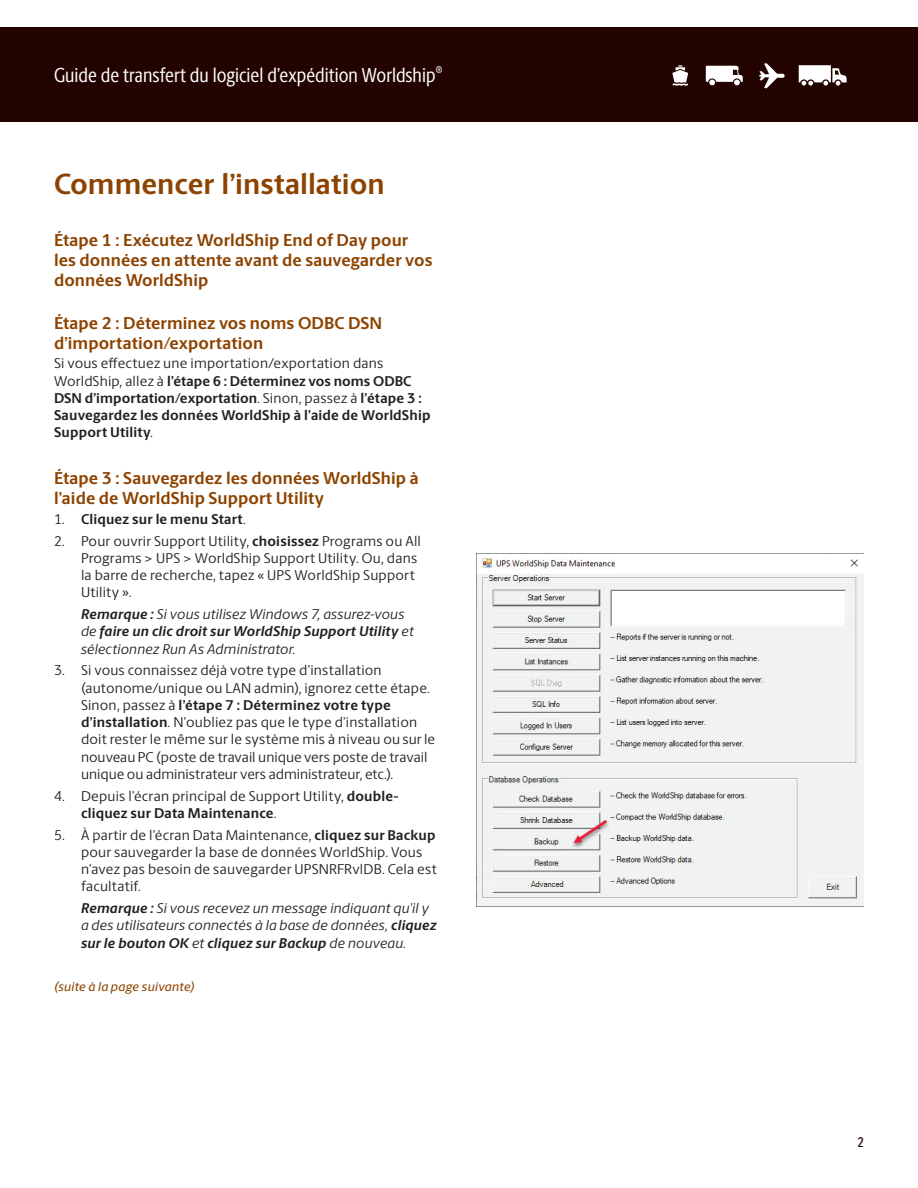
<style>
.page{position:relative;width:918px;height:1188px;background:#fff}
.page>*{position:absolute;margin:0;border:0;box-sizing:border-box;transform-origin:0 0}
.t1{font:700 29.25px "UPS Berlingske Sans";color:#8d4300}
.t2{font:20.25px "UPS Berlingske Sans Cn";color:#fff}
.t3{font:700 17.25px/20.2px "UPS Berlingske Sans";letter-spacing:.005em;color:#8d4300}
.t4{font:14.25px/17.2px "UPS Berlingske Sans";letter-spacing:.01em;color:#231f20}
.t5{font:italic 14.25px/17.2px "UPS Berlingske Sans";letter-spacing:.01em;color:#231f20}
.t6{font:700 14.25px/17.2px "UPS Berlingske Sans";letter-spacing:.01em;color:#231f20}
.t7{font:500 14.25px "UPS Berlingske Sans Cn";color:#230300}
.t8{font:italic 500 12.75px "UPS Berlingske Sans";letter-spacing:.015em;color:#8d4300}
.s1{font-weight:400}
.s2{font-weight:700}
.s3{font-style:normal}
</style>
<div class="page">
<div style="left:0;top:27px;width:918px;height:95px;background:#230300"></div>
<svg style="left:672px;top:65px;width:16px;height:21px"></svg>
<svg style="left:706px;top:66px;width:37px;height:20px"></svg>
<svg style="left:759px;top:63px;width:26px;height:25px"></svg>
<svg style="left:799px;top:65px;width:48px;height:21px"></svg>
<img style="left:477px;top:553px;width:387px;height:353px">
<h2 class="t2" style="left:54px;top:61px;width:390px">Guide de transfert du logiciel d’expédition Worldship<sup>®</sup></h2>
<h1 class="t1" style="left:54px;top:162px;width:332px">Commencer l’installation</h1>
<p class="t3" style="left:54px;top:230px;width:380px">Étape 1 : Exécutez WorldShip End of Day pour les données en attente avant de sauvegarder vos données WorldShip</p>
<p class="t3" style="left:54px;top:312px;width:330px">Étape 2 : Déterminez vos noms ODBC DSN d’importation/exportation</p>
<p class="t6" style="left:54px;top:355px;width:378px"><span class="s1">Si vous effectuez une importation/exportation dans WorldShip, allez à</span> l’étape 6 : Déterminez vos noms ODBC DSN d’importation/exportation<span class="s1">. Sinon, passez à</span> l’étape 3 :<br>Sauvegardez les données WorldShip à l’aide de WorldShip Support Utility<span class="s1">.</span></p>
<p class="t3" style="left:54px;top:468px;width:366px">Étape 3 : Sauvegardez les données WorldShip à l’aide de WorldShip Support Utility</p>
<p class="t6" style="left:54px;top:510px;width:193px"><span class="s1">1.</span> Cliquez sur le menu Start<span class="s1">.</span></p>
<p class="t4" style="left:81px;top:531px;width:342px;text-indent:-27px">2. Pour ouvrir Support Utility, <span class="s2">choisissez</span> Programs ou All Programs &gt; UPS &gt; WorldShip Support Utility. Ou, dans la barre de recherche, tapez « UPS WorldShip Support Utility ».</p>
<p class="t5" style="left:81px;top:605px;width:334px"><span class="s2">Remarque :</span> Si vous utilisez Windows 7, assurez-vous de <span class="s2">faire un clic droit sur WorldShip Support Utility</span> et sélectionnez Run As Administrator<span class="s3">.</span></p>
<p class="t4" style="left:81px;top:661px;width:356px;text-indent:-27px">3. Si vous connaissez déjà votre type d’installation (autonome/unique ou LAN admin), ignorez cette étape.<br>Sinon, passez à <span class="s2">l’étape 7 : Déterminez votre type d’installation</span>. N’oubliez pas que le type d’installation doit rester le même sur le système mis à niveau ou sur le nouveau PC (poste de travail unique vers poste de travail unique ou administrateur vers administrateur, etc.).</p>
<p class="t4" style="left:81px;top:787px;width:319px;text-indent:-27px">4. Depuis l’écran principal de Support Utility, <span class="s2">double&shy;cliquez sur Data Maintenance</span>.</p>
<p class="t4" style="left:81px;top:826px;width:357px;text-indent:-27px">5. À partir de l’écran Data Maintenance, <span class="s2">cliquez sur Backup </span>pour sauvegarder la base de données WorldShip. Vous n’avez pas besoin de sauvegarder UPSNRFRvlDB. Cela est facultatif.</p>
<p class="t5" style="left:81px;top:899px;width:357px"><span class="s2">Remarque :</span> Si vous recevez un message indiquant qu’il y a des utilisateurs connectés à la base de données, <span class="s2">cliquez sur le bouton OK</span> et <span class="s2">cliquez sur Backup</span> de nouveau.</p>
<p class="t8" style="left:54px;top:978px;width:143px">(suite à la page suivante)</p>
<p class="t7" style="left:858px;top:1132px;width:8px">2</p>
</div>
